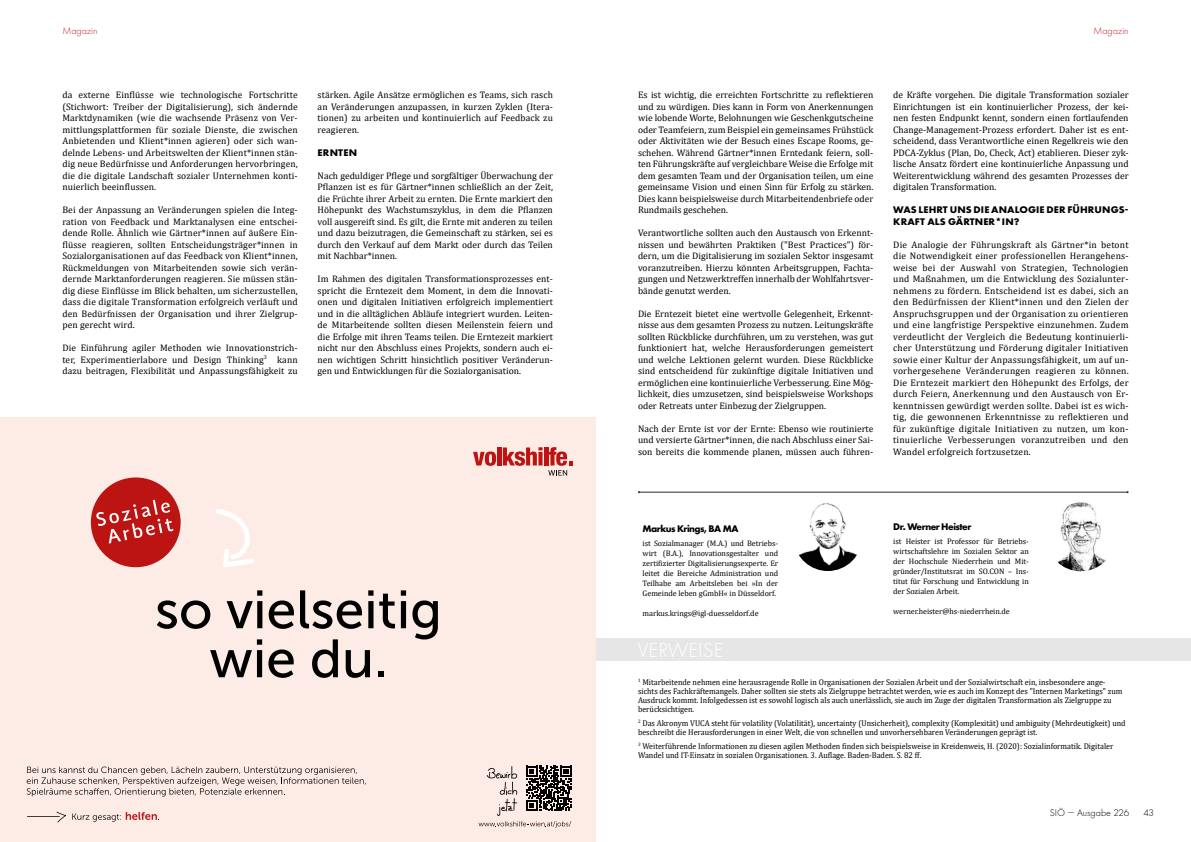
<style>
.page{position:relative;width:1191px;height:842px;background:#fff}
.page>*{position:absolute;margin:0;border:0;box-sizing:border-box;transform-origin:0 0}
.t1{font:700 10px/12px "Futura PT";letter-spacing:.01em;color:#000;scale:1.04 1}
.t2{font:700 10px "Futura PT";letter-spacing:-.05em;color:#000}
.t3{font:300 10px "Futura PT";color:#000}
.t4{font:300 10px "Futura PT";color:#c71e33}
.t5{font:9.5px/11.5px "Cambria";color:#000;text-align:justify}
.t6{font:8.4px/9px "Cambria";color:#000;scale:.95 1}
.t7{font:8px/10px "Cambria";letter-spacing:-.005em;color:#000;text-align:justify}
</style>
<div class="page">
<img style="left:798px;top:503px;width:59px;height:68px">
<img style="left:1057px;top:502px;width:49px;height:69px">
<hr style="left:639px;top:492px;width:488px;height:1px;background:#282827">
<div style="left:595px;top:639px;width:596px;height:22px;background:#e6e6e6"></div>
<div style="left:0;top:418px;width:595px;height:424px;background:#fdece5"></div>
<svg style="left:473px;top:451px;width:23px;height:15px"></svg>
<hr style="left:497px;top:447px;width:4px;height:18px;background:#bc1413">
<svg style="left:503px;top:447px;width:39px;height:19px"></svg>
<hr style="left:544px;top:447px;width:4px;height:18px;background:#bc1413">
<svg style="left:548px;top:447px;width:25px;height:28px"></svg>
<svg style="left:157px;top:600px;width:53px;height:29px"></svg>
<svg style="left:227px;top:590px;width:35px;height:38px"></svg>
<svg style="left:269px;top:600px;width:25px;height:29px"></svg>
<svg style="left:300px;top:590px;width:62px;height:39px"></svg>
<svg style="left:368px;top:590px;width:5px;height:38px"></svg>
<svg style="left:379px;top:594px;width:16px;height:34px"></svg>
<svg style="left:401px;top:590px;width:5px;height:38px"></svg>
<svg style="left:412px;top:600px;width:26px;height:39px"></svg>
<svg style="left:210px;top:639px;width:52px;height:38px"></svg>
<svg style="left:268px;top:649px;width:26px;height:29px"></svg>
<svg style="left:312px;top:639px;width:26px;height:39px"></svg>
<svg style="left:346px;top:650px;width:24px;height:28px"></svg>
<svg style="left:378px;top:672px;width:5px;height:5px"></svg>
<div style="left:91px;top:477px;width:90px;height:90px;background:#bc1413;border-radius:50%"></div>
<svg style="left:96px;top:500px;width:77px;height:43px"></svg>
<svg style="left:215px;top:509px;width:39px;height:58px"></svg>
<svg style="left:27px;top:766px;width:339px;height:30px"></svg>
<svg style="left:72px;top:812px;width:87px;height:10px"></svg>
<svg style="left:478px;top:766px;width:93px;height:62px"></svg>
<svg style="left:27px;top:811px;width:39px;height:12px"></svg>
<p class="t4" style="left:62px;top:25px;width:37px">Magazin</p>
<p class="t4" style="left:1093px;top:25px;width:37px">Magazin</p>
<p class="t5" style="left:62px;top:89px;width:237px">da externe Einflüsse wie technologische Fortschritte (Stichwort: Treiber der Digitalisierung), sich ändernde Marktdynamiken (wie die wachsende Präsenz von Ver&shy;mittlungsplattformen für soziale Dienste, die zwischen Anbietenden und Klient*innen agieren) oder sich wan&shy;delnde Lebens- und Arbeitswelten der Klient*innen stän&shy;dig neue Bedürfnisse und Anforderungen hervorbringen, die die digitale Landschaft sozialer Unternehmen konti&shy;nuierlich beeinflussen.</p>
<p class="t5" style="left:62px;top:204px;width:237px">Bei der Anpassung an Veränderungen spielen die Integ&shy;ration von Feedback und Marktanalysen eine entschei&shy;dende Rolle. Ähnlich wie Gärtner*innen auf äußere Ein&shy;flüsse reagieren, sollten Entscheidungsträger*innen in Sozialorganisationen auf das Feedback von Klient*innen, Rückmeldungen von Mitarbeitenden sowie sich verän&shy;dernde Marktanforderungen reagieren. Sie müssen stän&shy;dig diese Einflüsse im Blick behalten, um sicherzustellen, dass die digitale Transformation erfolgreich verläuft und den Bedürfnissen der Organisation und ihrer Zielgrup&shy;pen gerecht wird.</p>
<p class="t5" style="left:62px;top:342px;width:237px">Die Einführung agiler Methoden wie Innovationstrich&shy;ter, Experimentierlabore und Design Thinking<sup>3</sup> kann dazu beitragen, Flexibilität und Anpassungsfähigkeit zu</p>
<p class="t5" style="left:317px;top:89px;width:237px">stärken. Agile Ansätze ermöglichen es Teams, sich rasch an Veränderungen anzupassen, in kurzen Zyklen (Itera&shy;tionen) zu arbeiten und kontinuierlich auf Feedback zu reagieren.</p>
<p class="t1" style="left:318px;top:146px;width:39px">ERNTEN</p>
<p class="t5" style="left:317px;top:170px;width:237px">Nach geduldiger Pflege und sorgfältiger Überwachung der Pflanzen ist es für Gärtner*innen schließlich an der Zeit, die Früchte ihrer Arbeit zu ernten. Die Ernte markiert den Höhepunkt des Wachstumszyklus, in dem die Pflanzen voll ausgereift sind. Es gilt, die Ernte mit anderen zu teilen und dazu beizutragen, die Gemeinschaft zu stärken, sei es durch den Verkauf auf dem Markt oder durch das Teilen mit Nachbar*innen.</p>
<p class="t5" style="left:317px;top:273px;width:237px">Im Rahmen des digitalen Transformationsprozesses ent&shy;spricht die Erntezeit dem Moment, in dem die Innovati&shy;onen und digitalen Initiativen erfolgreich implementiert und in die alltäglichen Abläufe integriert wurden. Leiten&shy;de Mitarbeitende sollten diesen Meilenstein feiern und die Erfolge mit ihren Teams teilen. Die Erntezeit markiert nicht nur den Abschluss eines Projekts, sondern auch ei&shy;nen wichtigen Schritt hinsichtlich positiver Veränderun&shy;gen und Entwicklungen für die Sozialorganisation.</p>
<p class="t5" style="left:638px;top:89px;width:237px">Es ist wichtig, die erreichten Fortschritte zu reflektieren und zu würdigen. Dies kann in Form von Anerkennungen wie lobende Worte, Belohnungen wie Geschenkgutscheine oder Teamfeiern, zum Beispiel ein gemeinsames Frühstück oder Aktivitäten wie der Besuch eines Escape Rooms, ge&shy;schehen. Während Gärtner*innen Erntedank feiern, soll&shy;ten Führungskräfte auf vergleichbare Weise die Erfolge mit dem gesamten Team und der Organisation teilen, um eine gemeinsame Vision und einen Sinn für Erfolg zu stärken.<br>Dies kann beispielsweise durch Mitarbeitendenbriefe oder Rundmails geschehen.</p>
<p class="t5" style="left:638px;top:227px;width:237px">Verantwortliche sollten auch den Austausch von Erkennt&shy;nissen und bewährten Praktiken ("Best Practices") för&shy;dern, um die Digitalisierung im sozialen Sektor insgesamt voranzutreiben. Hierzu könnten Arbeitsgruppen, Fachta&shy;gungen und Netzwerktreffen innerhalb der Wohlfahrtsver&shy;bände genutzt werden.</p>
<p class="t5" style="left:638px;top:308px;width:237px">Die Erntezeit bietet eine wertvolle Gelegenheit, Erkennt&shy;nisse aus dem gesamten Prozess zu nutzen. Leitungskräfte sollten Rückblicke durchführen, um zu verstehen, was gut funktioniert hat, welche Herausforderungen gemeistert und welche Lektionen gelernt wurden. Diese Rückblicke sind entscheidend für zukünftige digitale Initiativen und ermöglichen eine kontinuierliche Verbesserung. Eine Mög&shy;lichkeit, dies umzusetzen, sind beispielsweise Workshops oder Retreats unter Einbezug der Zielgruppen.</p>
<p class="t5" style="left:638px;top:423px;width:237px">Nach der Ernte ist vor der Ernte: Ebenso wie routinierte und versierte Gärtner*innen, die nach Abschluss einer Sai&shy;son bereits die kommende planen, müssen auch führen-</p>
<p class="t5" style="left:893px;top:89px;width:237px">de Kräfte vorgehen. Die digitale Transformation sozialer Einrichtungen ist ein kontinuierlicher Prozess, der kei&shy;nen festen Endpunkt kennt, sondern einen fortlaufenden Change-Management-Prozess erfordert. Daher ist es ent&shy;scheidend, dass Verantwortliche einen Regelkreis wie den PDCA-Zyklus (Plan, Do, Check, Act) etablieren. Dieser zyk&shy;lische Ansatz fördert eine kontinuierliche Anpassung und Weiterentwicklung während des gesamten Prozesses der digitalen Transformation.</p>
<p class="t1" style="left:893px;top:204px;width:228px">WAS LEHRT UNS DIE ANALOGIE DER FÜHRUNGS-<br>KRAFT ALS GÄRTNER*IN?</p>
<p class="t5" style="left:893px;top:239px;width:237px">Die Analogie der Führungskraft als Gärtner*in betont die Notwendigkeit einer professionellen Herangehens&shy;weise bei der Auswahl von Strategien, Technologien und Maßnahmen, um die Entwicklung des Sozialunter&shy;nehmens zu fördern. Entscheidend ist es dabei, sich an den Bedürfnissen der Klient*innen und den Zielen der Anspruchsgruppen und der Organisation zu orientieren und eine langfristige Perspektive einzunehmen. Zudem verdeutlicht der Vergleich die Bedeutung kontinuierli&shy;cher Unterstützung und Förderung digitaler Initiativen sowie einer Kultur der Anpassungsfähigkeit, um auf un&shy;vorhergesehene Veränderungen reagieren zu können.<br>Die Erntezeit markiert den Höhepunkt des Erfolgs, der durch Feiern, Anerkennung und den Austausch von Er&shy;kenntnissen gewürdigt werden sollte. Dabei ist es wich&shy;tig, die gewonnenen Erkenntnisse zu reflektieren und für zukünftige digitale Initiativen zu nutzen, um kon&shy;tinuierliche Verbesserungen voranzutreiben und den Wandel erfolgreich fortzusetzen.</p>
<p class="t2" style="left:642px;top:522px;width:97px">Markus Krings, BA MA</p>
<p class="t7" style="left:642px;top:538px;width:137px">ist Sozialmanager (M.A.) und Betriebs&shy;wirt (B.A.), Innovationsgestalter und zertifizierter Digitalisierungsexperte. Er leitet die Bereiche Administration und Teilhabe am Arbeitsleben bei »In der Gemeinde leben gGmbH« in Düsseldorf.</p>
<p class="t7" style="left:642px;top:608px;width:117px">markus.krings@igl-duesseldorf.de</p>
<p class="t2" style="left:893px;top:520px;width:80px">Dr. Werner Heister</p>
<p class="t7" style="left:893px;top:537px;width:137px">ist Heister ist Professor für Betriebs&shy;wirtschaftslehre im Sozialen Sektor an der Hochschule Niederrhein und Mit&shy;gründer/Institutsrat im SO.CON – Ins&shy;titut für Forschung und Entwicklung in der Sozialen Arbeit.</p>
<p class="t7" style="left:893px;top:607px;width:118px">werner.heister@hs-niederrhein.de</p>
<p class="t6" style="left:638px;top:677px;width:511px"><sup>1</sup> Mitarbeitende nehmen eine herausragende Rolle in Organisationen der Sozialen Arbeit und der Sozialwirtschaft ein, insbesondere ange&shy;sichts des Fachkräftemangels. Daher sollten sie stets als Zielgruppe betrachtet werden, wie es auch im Konzept des "Internen Marketings" zum Ausdruck kommt. Infolgedessen ist es sowohl logisch als auch unerlässlich, sie auch im Zuge der digitalen Transformation als Zielgruppe zu berücksichtigen.</p>
<p class="t6" style="left:638px;top:718px;width:515px"><sup>2</sup> Das Akronym VUCA steht für volatility (Volatilität), uncertainty (Unsicherheit), complexity (Komplexität) und ambiguity (Mehrdeutigkeit) und beschreibt die Herausforderungen in einer Welt, die von schnellen und unvorhersehbaren Veränderungen geprägt ist.</p>
<p class="t6" style="left:638px;top:741px;width:502px"><sup>3</sup> Weiterführende Informationen zu diesen agilen Methoden finden sich beispielsweise in Kreidenweis, H. (2020): Sozialinformatik. Digitaler<br>Wandel und IT-Einsatz in sozialen Organisationen. 3. Auflage. Baden-Baden. S. 82 ff.</p>
<p class="t3" style="left:1049px;top:807px;width:81px">SIÖ — Ausgabe 226</p>
<p class="t3" style="left:1143px;top:807px;width:12px">43</p>
</div>
